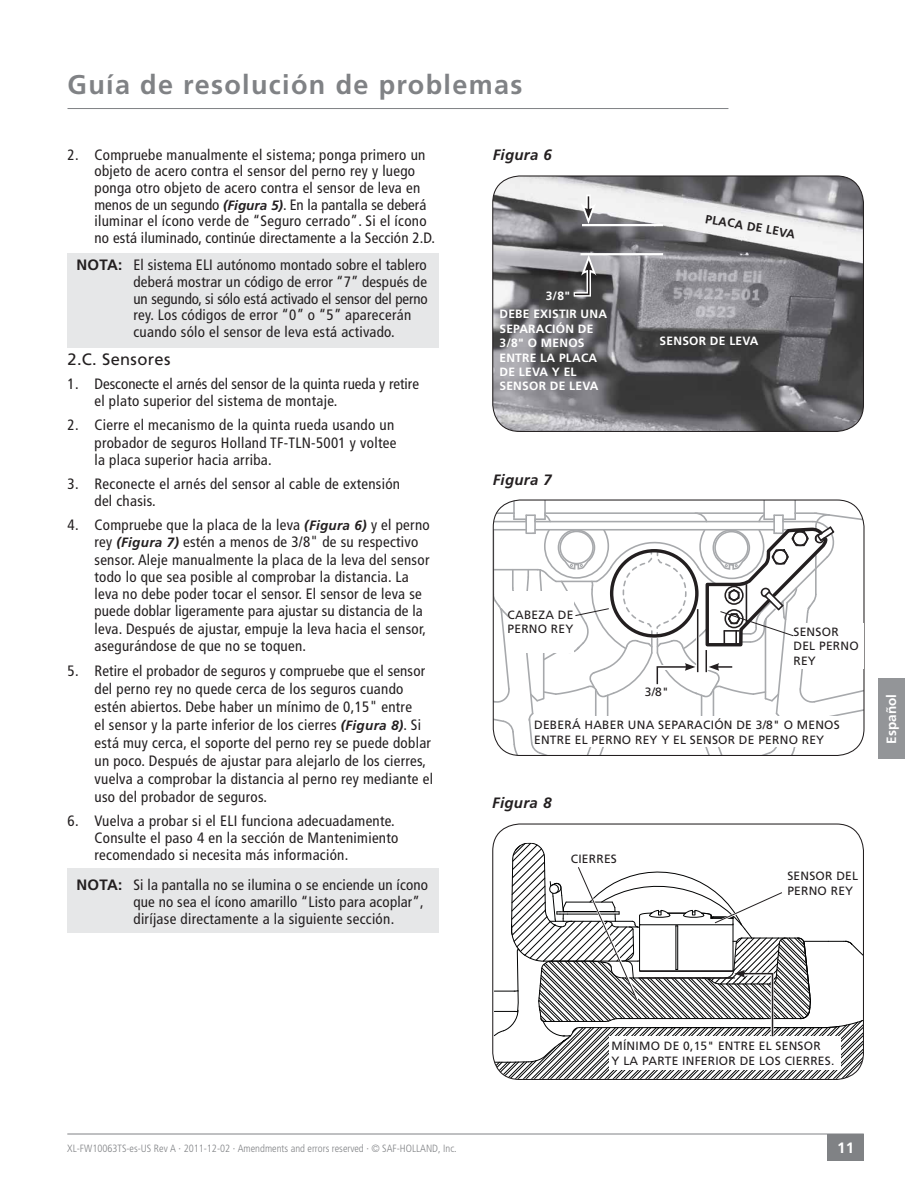
<style>
.page{position:relative;width:918px;height:1188px;background:#fff}
.page>*{position:absolute;margin:0;border:0;box-sizing:border-box;transform-origin:0 0}
.t1{font:700 27px "Frutiger LT Std";letter-spacing:.05em;color:#808285}
.t2{font:16.5px "Frutiger LT Std";letter-spacing:.02em;color:#231f20}
.t3{font:condensed 15px/17.2px "Frutiger LT Std";letter-spacing:.02em;color:#231f20}
.t4{font:condensed 15px/17.2px "Frutiger LT Std";color:#231f20}
.t5{font:italic 700 15px "Frutiger LT Std";letter-spacing:.02em;color:#231f20}
.t6{font:700 15px "Frutiger LT Std";color:#fff}
.t7{font:700 13.5px "Frutiger LT Std";color:#fff}
.t8{font:12px/14.4px "Frutiger LT Std";letter-spacing:.02em;color:#231f20}
.t9{font:700 12px/14.4px "Frutiger LT Std";letter-spacing:.02em;color:#fff}
.t10{font:700 12px "Frutiger LT Std";color:#231f20}
.t11{font:300 condensed 10.5px "Frutiger LT Std";color:#808285}
.s1{font-weight:700;font-style:italic;font-stretch:normal;font-size:13.5px}
.s2{font-weight:700;font-stretch:normal}
</style>
<div class="page">
<hr style="left:67px;top:1134px;width:797px;height:1px;background:#808285">
<hr style="left:68px;top:108px;width:660px;height:1px;background:#808285">
<div style="left:878px;top:678px;width:27px;height:81px;background:#939598"></div>
<div style="left:827px;top:1134px;width:37px;height:27px;background:#808285"></div>
<svg style="left:493px;top:500px;width:371px;height:256px"></svg>
<img style="left:493px;top:176px;width:370px;height:255px;border-radius:27px">
<div style="left:492px;top:175px;width:372px;height:257px;border:1px solid #231f20;border-radius:27px"></div>
<div style="left:586px;top:194px;width:5px;height:17px;background:#fff"></div>
<svg style="left:569px;top:255px;width:27px;height:44px"></svg>
<svg style="left:581px;top:196px;width:15px;height:28px"></svg>
<hr style="left:581px;top:253px;width:82px;height:2px;background:#fff">
<hr style="left:582px;top:224px;width:81px;height:2px;background:#fff">
<div style="left:68px;top:869px;width:371px;height:64px;background:#e6e7e8"></div>
<svg style="left:493px;top:843px;width:371px;height:236px"></svg>
<div style="left:68px;top:254px;width:371px;height:94px;background:#e6e7e8"></div>
<h1 class="t1" style="left:68px;top:74px;width:457px">Guía de resolución de problemas</h1>
<p class="t3" style="left:95px;top:147px;width:342px;line-height:16.6px;text-indent:-27px">2. Compruebe manualmente el sistema; ponga primero un objeto de acero contra el sensor del perno rey y luego ponga otro objeto de acero contra el sensor de leva en menos de un segundo <span class="s1">(Figura 5)</span>. En la pantalla se deberá iluminar el ícono verde de “Seguro cerrado”. Si el ícono no está iluminado, continúe directamente a la Sección 2.D.</p>
<p class="t3" style="left:134px;top:258px;width:296px;line-height:16.6px;text-indent:-57px"><span class="s2">NOTA:</span> El sistema ELI autónomo montado sobre el tablero deberá mostrar un código de error “7” después de un segundo, si sólo está activado el sensor del perno rey. Los códigos de error “0” o “5” aparecerán cuando sólo el sensor de leva está activado.</p>
<p class="t2" style="left:68px;top:352px;width:104px">2.C. Sensores</p>
<p class="t4" style="left:95px;top:376px;width:326px;text-indent:-27px">1. Desconecte el arnés del sensor de la quinta rueda y retire el plato superior del sistema de montaje.</p>
<p class="t3" style="left:95px;top:417px;width:303px;text-indent:-27px">2. Cierre el mecanismo de la quinta rueda usando un probador de seguros Holland TF-TLN-5001 y voltee la placa superior hacia arriba.</p>
<p class="t3" style="left:95px;top:476px;width:307px;text-indent:-27px">3. Reconecte el arnés del sensor al cable de extensión del chasis.</p>
<p class="t3" style="left:95px;top:517px;width:337px;text-indent:-27px">4. Compruebe que la placa de la leva <span class="s1">(Figura 6)</span> y el perno rey <span class="s1">(Figura 7)</span> estén a menos de 3/8" de su respectivo sensor. Aleje manualmente la placa de la leva del sensor todo lo que sea posible al comprobar la distancia. La leva no debe poder tocar el sensor. El sensor de leva se puede doblar ligeramente para ajustar su distancia de la leva. Después de ajustar, empuje la leva hacia el sensor, asegurándose de que no se toquen.</p>
<p class="t3" style="left:95px;top:662px;width:340px;line-height:18px;text-indent:-27px">5. Retire el probador de seguros y compruebe que el sensor del perno rey no quede cerca de los seguros cuando estén abiertos. Debe haber un mínimo de 0,15" entre<br>el sensor y la parte inferior de los cierres <span class="s1">(Figura 8)</span>. Si está muy cerca, el soporte del perno rey se puede doblar un poco. Después de ajustar para alejarlo de los cierres, vuelva a comprobar la distancia al perno rey mediante el uso del probador de seguros.</p>
<p class="t3" style="left:95px;top:812px;width:305px;text-indent:-27px">6. Vuelva a probar si el ELI funciona adecuadamente.<br>Consulte el paso 4 en la sección de Mantenimiento recomendado si necesita más información.</p>
<p class="t3" style="left:134px;top:876px;width:296px;text-indent:-57px"><span class="s2">NOTA:</span> Si la pantalla no se ilumina o se enciende un ícono que no sea el ícono amarillo “Listo para acoplar”, diríjase directamente a la siguiente sección.</p>
<p class="t5" style="left:493px;top:146px;width:61px">Figura 6</p>
<p class="t9" style="left:546px;top:289px;width:26px">3/8"</p>
<p class="t9" style="left:500px;top:308px;width:109px">DEBE EXISTIR UNA<br>SEPARACIÓN DE<br>3/8" O MENOS<br>ENTRE LA PLACA<br>DE LEVA Y EL<br>SENSOR DE LEVA</p>
<p class="t5" style="left:493px;top:471px;width:61px">Figura 7</p>
<p class="t10" style="left:707px;top:213px;width:92px;rotate:10deg">PLACA DE LEVA</p>
<p class="t9" style="left:660px;top:334px;width:100px">SENSOR DE LEVA</p>
<p class="t8" style="left:508px;top:608px;width:67px">CABEZA DE<br>PERNO REY</p>
<p class="t8" style="left:645px;top:685px;width:26px">3/8"</p>
<p class="t8" style="left:794px;top:625px;width:67px">SENSOR<br>DEL PERNO<br>REY</p>
<p class="t8" style="left:534px;top:718px;width:307px">DEBERÁ HABER UNA SEPARACIÓN DE 3/8" O MENOS<br>ENTRE EL PERNO REY Y EL SENSOR DE PERNO REY</p>
<p class="t5" style="left:492px;top:794px;width:61px">Figura 8</p>
<p class="t8" style="left:571px;top:852px;width:48px">CIERRES</p>
<p class="t8" style="left:787px;top:869px;width:72px">SENSOR DEL<br>PERNO REY</p>
<p class="t7" style="left:886px;top:744px;width:51px;rotate:-90deg">Español</p>
<p class="t11" style="left:67px;top:1142px;width:391px">XL-FW10063TS-es-US Rev A · 2011-12-02 · Amendments and errors reserved · © SAF-HOLLAND, Inc.</p>
<p class="t8" style="left:612px;top:1039px;width:224px">MÍNIMO DE 0,15" ENTRE EL SENSOR<br>Y LA PARTE INFERIOR DE LOS CIERRES.</p>
<p class="t6" style="left:837px;top:1141px;width:18px">11</p>
</div>
